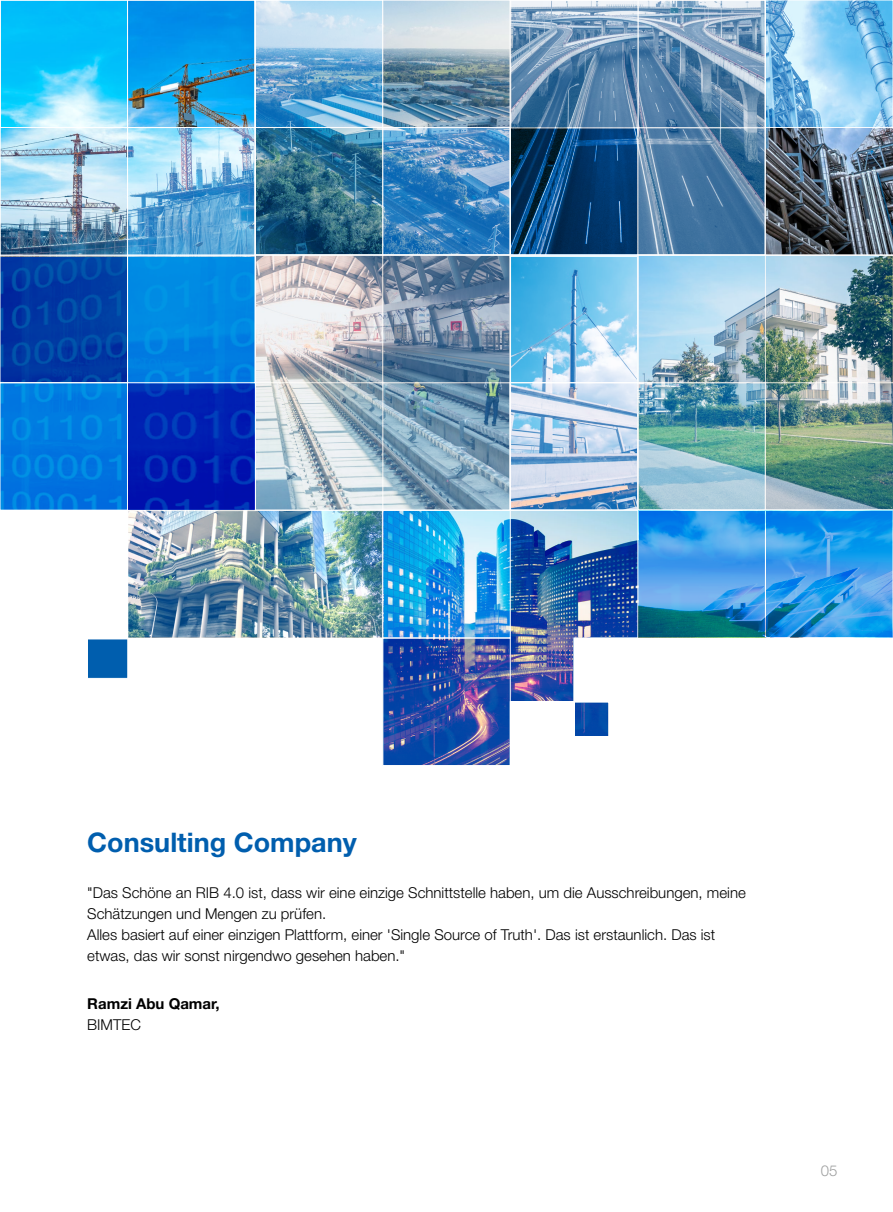
<style>
.page{position:relative;width:893px;height:1212px;background:#fff}
.page>*{position:absolute;margin:0;border:0;box-sizing:border-box;transform-origin:0 0}
.t1{font:700 27px "Helvetica Neue LT Pro";color:#005eae}
.t2{font:300 15px/21px "Helvetica Neue LT Pro";color:#000}
.t3{font:700 15px "Helvetica Neue LT Pro";color:#000}
.t4{font:300 15px "Helvetica Neue LT Pro";color:#9fa0a0}
</style>
<div class="page">
<svg style="left:2px;top:257px;width:125px;height:422px"></svg>
<img style="left:384px;top:510px;width:254px;height:254px">
<img style="left:129px;top:2px;width:124px;height:124px">
<img style="left:766px;top:128px;width:127px;height:127px">
<svg style="left:766px;top:0;width:127px;height:128px;background:#89c6ec"></svg>
<img style="left:766px;top:255px;width:127px;height:127px">
<img style="left:766px;top:382px;width:127px;height:128px">
<svg style="left:511px;top:255px;width:127px;height:127px;background:#7fc7eb"></svg>
<svg style="left:511px;top:128px;width:127px;height:127px;background:#093f71"></svg>
<svg style="left:511px;top:382px;width:127px;height:128px;background:#b2c9e2"></svg>
<svg style="left:256px;top:0;width:126px;height:127px;background:#86bade"></svg>
<svg style="left:256px;top:255px;width:126px;height:127px"></svg>
<img style="left:128px;top:510px;width:254px;height:128px">
<svg style="left:1px;top:0;width:126px;height:127px;background:#2fccfb"></svg>
<svg style="left:0;top:1px;width:1px;height:126px"></svg>
<img style="left:0;top:128px;width:127px;height:127px">
<svg style="left:0;top:383px;width:127px;height:127px;background:#027ce1"></svg>
<svg style="left:638px;top:128px;width:128px;height:127px;background:#517ea5"></svg>
<svg style="left:639px;top:0;width:126px;height:128px;background:#7598b8"></svg>
<svg style="left:511px;top:0;width:128px;height:128px;background:#7296b7"></svg>
<svg style="left:638px;top:256px;width:128px;height:126px;background:#a3c8dd"></svg>
<svg style="left:638px;top:382px;width:128px;height:128px;background:#7db2bd"></svg>
<svg style="left:382px;top:0;width:128px;height:127px;background:#96b0bf"></svg>
<svg style="left:383px;top:128px;width:127px;height:127px;background:#488cc4"></svg>
<svg style="left:256px;top:128px;width:127px;height:127px;background:#2d6987"></svg>
<svg style="left:128px;top:383px;width:127px;height:128px;background:#0222b2"></svg>
<svg style="left:383px;top:383px;width:127px;height:127px;background:#7a9db4"></svg>
<svg style="left:382px;top:255px;width:128px;height:128px;background:#6e87a1"></svg>
<svg style="left:256px;top:382px;width:127px;height:128px;background:#becdd5"></svg>
<svg style="left:382px;top:510px;width:128px;height:128px;background:#47aee8"></svg>
<div style="left:87px;top:638px;width:41px;height:40px;background:#005eae;border:1px solid #fff"></div>
<div style="left:127px;top:0;width:128px;height:128px;border:1px solid #fff"></div>
<div style="left:382px;top:638px;width:128px;height:128px;border:1px solid #fff"></div>
<svg style="left:127px;top:127px;width:128px;height:128px;background:#83bee2"></svg>
<svg style="left:128px;top:255px;width:127px;height:128px;background:#0589e3"></svg>
<div style="left:0;top:255px;width:128px;height:128px;border:1px solid #fff"></div>
<div style="left:0;top:510px;width:128px;height:129px;background:#fff"></div>
<div style="left:574px;top:638px;width:145px;height:64px;background:#fff"></div>
<div style="left:609px;top:702px;width:145px;height:64px;background:#fff"></div>
<div style="left:510px;top:736px;width:145px;height:36px;background:#fff"></div>
<div style="left:510px;top:702px;width:64px;height:35px;background:#fff"></div>
<img style="left:638px;top:510px;width:255px;height:128px">
<h1 class="t1" style="left:87px;top:826px;width:271px">Consulting Company</h1>
<p class="t2" style="left:87px;top:882px;width:660px">"Das Schöne an RIB 4.0 ist, dass wir eine einzige Schnittstelle haben, um die Ausschreibungen, meine Schätzungen und Mengen zu prüfen.<br>Alles basiert auf einer einzigen Plattform, einer 'Single Source of Truth'. Das ist erstaunlich. Das ist etwas, das wir sonst nirgendwo gesehen haben."</p>
<p class="t3" style="left:87px;top:994px;width:134px">Ramzi Abu Qamar,</p>
<p class="t2" style="left:87px;top:1014px;width:55px">BIMTEC</p>
<p class="t4" style="left:821px;top:1161px;width:18px">05</p>
</div>
